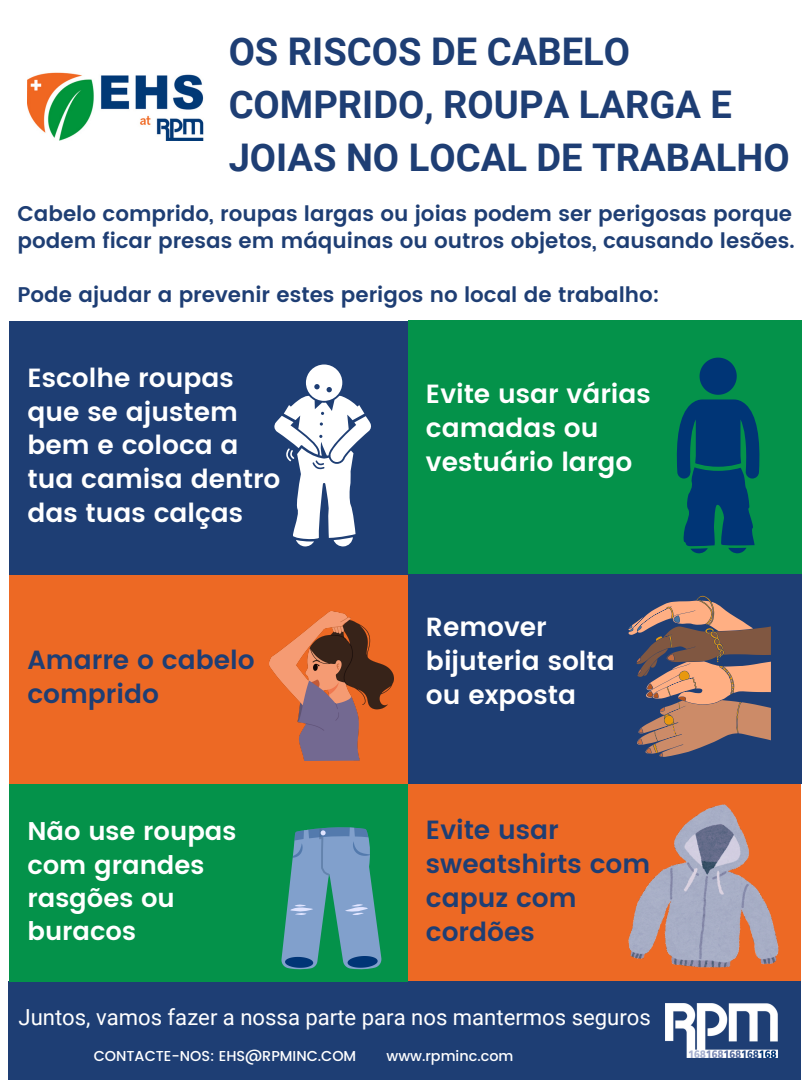
<style>
.page{position:relative;width:810px;height:1080px;background:#fff}
.page>*{position:absolute;margin:0;border:0;box-sizing:border-box;transform-origin:0 0}
.t1{font:700 38.12px/53.2px "Roboto";color:#1e3e74}
.t2{font:600 26.25px/33.8px "Poppins";color:#fff}
.t3{font:600 26.25px/33.8px "Poppins";color:#1e3e74}
.t4{font:600 25.62px/33.2px "Poppins";color:#fff}
.t5{font:22.12px "Roboto";color:#fff}
.t6{font:600 21.25px/27.2px "Poppins";color:#1e3e74}
.t7{font:500 14.38px "Poppins";color:#fff}
</style>
<div class="page">
<div style="left:405px;top:784px;width:396px;height:218px;background:#ed6924"></div>
<div style="left:9px;top:982px;width:792px;height:98px;background:#1e3e74"></div>
<div style="left:408px;top:320px;width:393px;height:254px;background:#04924a"></div>
<div style="left:9px;top:574px;width:399px;height:210px;background:#ed6924"></div>
<div style="left:408px;top:574px;width:393px;height:210px;background:#1e3e74"></div>
<div style="left:9px;top:784px;width:399px;height:198px;background:#04924a"></div>
<div style="left:9px;top:321px;width:399px;height:253px;background:#1e3e74"></div>
<img style="left:666px;top:1004px;width:112px;height:54px">
<img style="left:27px;top:72px;width:177px;height:68px">
<svg style="left:274px;top:365px;width:97px;height:182px"></svg>
<img style="left:270px;top:612px;width:123px;height:149px">
<svg style="left:676px;top:358px;width:84px;height:196px"></svg>
<svg style="left:628px;top:596px;width:143px;height:161px"></svg>
<svg style="left:281px;top:827px;width:100px;height:143px"></svg>
<img style="left:629px;top:804px;width:149px;height:163px">
<h3 class="t1" style="left:229px;top:25px;width:563px">OS RISCOS DE CABELO<br>COMPRIDO, ROUPA LARGA E<br>JOIAS NO LOCAL DE TRABALHO</h3>
<p class="t6" style="left:18px;top:200px;width:779px">Cabelo comprido, roupas largas ou joias podem ser perigosas porque podem ficar presas em máquinas ou outros objetos, causando lesões.</p>
<p class="t6" style="left:18px;top:281px;width:644px">Pode ajudar a prevenir estes perigos no local de trabalho:</p>
<p class="t2" style="left:27px;top:361px;width:255px">Escolhe roupas que se ajustem bem e coloca a tua camisa dentro das tuas calças</p>
<p class="t3" style="left:27px;top:643px;width:229px">Amarre o cabelo comprido</p>
<p class="t4" style="left:27px;top:815px;width:211px">Não use roupas com grandes rasgões ou buracos</p>
<p class="t2" style="left:426px;top:377px;width:226px">Evite usar várias camadas ou vestuário largo</p>
<h2 class="t2" style="left:426px;top:610px;width:190px">Remover bijuteria solta ou exposta</h2>
<h1 class="t3" style="left:426px;top:813px;width:226px">Evite usar sweatshirts com capuz com cordões</h1>
<h3 class="t5" style="left:18px;top:1004px;width:634px">Juntos, vamos fazer a nossa parte para nos mantermos seguros</h3>
<h2 class="t7" style="left:94px;top:1048px;width:264px">CONTACTE-NOS: EHS@RPMINC.COM</h2>
<h2 class="t7" style="left:386px;top:1048px;width:128px">www.rpminc.com</h2>
</div>
